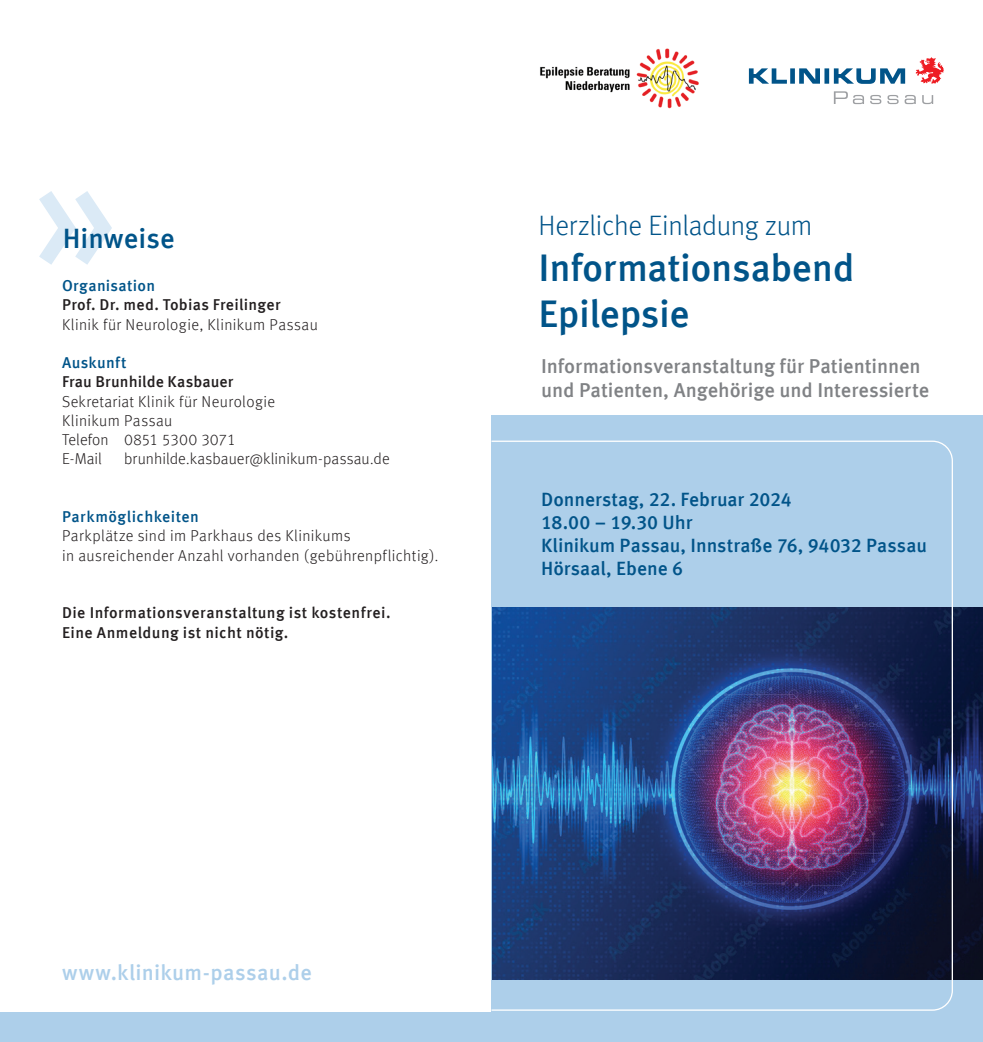
<style>
.page{position:relative;width:983px;height:1042px;background:#fff}
.page>*{position:absolute;margin:0;border:0;box-sizing:border-box;transform-origin:0 0}
.t1{font:500 38.5px/46.2px "Meta Offc";letter-spacing:-.01em;color:#015489}
.t2{font:300 28px "Meta Offc";letter-spacing:-.01em;color:#015489}
.t3{font:500 28px "Meta Offc";color:#015489}
.t4{font:500 21.88px "Meta Offc";letter-spacing:.015em;color:#adcfea}
.t5{font:500 20.12px/24.2px "Meta Offc";letter-spacing:-.005em;color:#808285}
.t6{font:500 19.25px/23.1px "Meta Offc";color:#015489}
.t7{font:300 15.75px/19.2px "Meta Offc";letter-spacing:.025em;color:#231f20}
.t8{font:500 15.75px/19.2px "Meta Offc";letter-spacing:.025em;color:#231f20}
.t9{font:500 15.75px "Meta Offc";letter-spacing:.025em;color:#015489}
.t10{font:300 15.75px "Meta Offc";letter-spacing:.005em;color:#231f20}
.t11{font:500 15.75px "Meta Offc";letter-spacing:.005em;color:#231f20}
</style>
<div class="page">
<div style="left:491px;top:415px;width:491px;height:627px;background:#adcfea"></div>
<img style="left:953px;top:608px;width:29px;height:372px">
<svg style="left:748px;top:68px;width:156px;height:16px"></svg>
<svg style="left:833px;top:91px;width:99px;height:13px"></svg>
<svg style="left:915px;top:57px;width:28px;height:27px"></svg>
<img style="left:491px;top:440px;width:462px;height:571px">
<div style="left:0;top:1012px;width:982px;height:30px;background:#adcfea"></div>
<svg style="left:39px;top:191px;width:73px;height:74px"></svg>
<img style="left:540px;top:48px;width:159px;height:61px">
<h2 class="t3" style="left:63px;top:222px;width:114px">Hinweise</h2>
<p class="t9" style="left:62px;top:276px;width:95px">Organisation</p>
<p class="t8" style="left:62px;top:296px;width:220px">Prof. Dr. med. Tobias Freilinger</p>
<p class="t7" style="left:62px;top:315px;width:257px">Klinik für Neurologie, Klinikum Passau</p>
<p class="t9" style="left:62px;top:353px;width:66px">Auskunft</p>
<p class="t11" style="left:62px;top:373px;width:173px">Frau Brunhilde Kasbauer</p>
<p class="t7" style="left:62px;top:392px;width:214px">Sekretariat Klinik für Neurologie<br>Klinikum Passau<br>Telefon 0851 5300 3071<br>E-Mail</p>
<p class="t10" style="left:124px;top:450px;width:267px">brunhilde.kasbauer@klinikum-passau.de</p>
<p class="t9" style="left:62px;top:507px;width:138px">Parkmöglichkeiten</p>
<p class="t7" style="left:62px;top:527px;width:377px">Parkplätze sind im Parkhaus des Klinikums<br>in ausreichender Anzahl vorhanden (gebührenpflichtig).</p>
<p class="t8" style="left:62px;top:604px;width:330px">Die Informationsveranstaltung ist kostenfrei.<br>Eine Anmeldung ist nicht nötig.</p>
<h2 class="t2" style="left:538px;top:209px;width:275px">Herzliche Einladung zum</h2>
<h1 class="t1" style="left:538px;top:246px;width:317px">Informationsabend<br>Epilepsie</h1>
<p class="t5" style="left:541px;top:355px;width:389px">Informationsveranstaltung für Patientinnen und Patienten, Angehörige und Interessierte</p>
<p class="t6" style="left:541px;top:488px;width:387px">Donnerstag, 22. Februar 2024<br>18.00 – 19.30 Uhr<br>Klinikum Passau, Innstraße 76, 94032 Passau<br>Hörsaal, Ebene 6</p>
<h3 class="t4" style="left:62px;top:959px;width:251px">www.klinikum-passau.de</h3>
</div>
